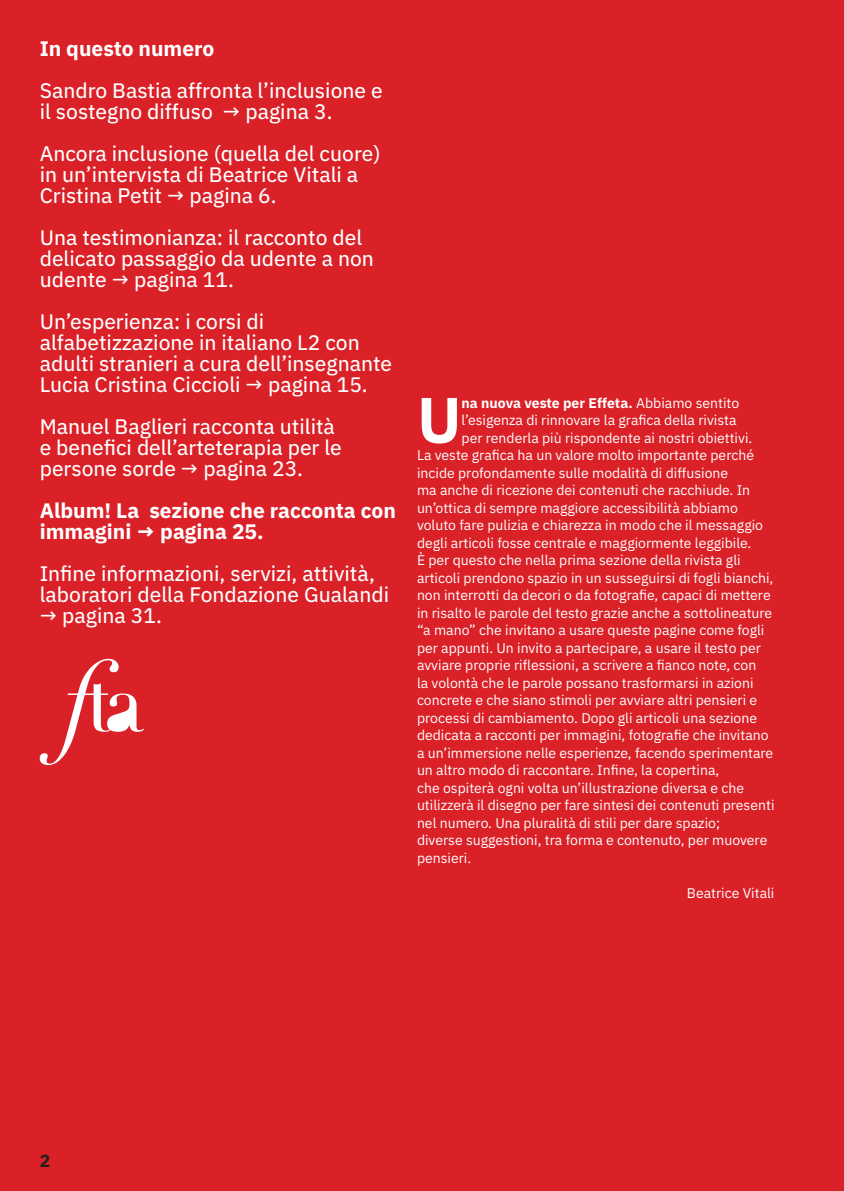
<style>
.page{position:relative;width:844px;height:1191px;background:#fff}
.page>*{position:absolute;margin:0;border:0;box-sizing:border-box;transform-origin:0 0}
.t1{font:700 64.23px "IBM Plex Sans";color:#fff}
.t2{font:21px/21px "IBM Plex Sans Text";color:#fff}
.t3{font:700 21px/21px "IBM Plex Sans";color:#fff}
.t4{font:700 17.5px "IBM Plex Mono";color:#231f20}
.t5{font:14px "IBM Plex Sans";color:#fff}
.t6{font:700 14px "IBM Plex Sans";color:#fff}
.s1{font-weight:400}
</style>
<div class="page">
<div style="left:0;top:0;width:843px;height:1191px;background:#da2128"></div>
<svg style="left:40px;top:659px;width:104px;height:106px"></svg>
<h2 class="t3" style="left:40px;top:36px;width:176px">In questo numero</h2>
<h2 class="t2" style="left:40px;top:78px;width:344px">Sandro Bastia affronta l’inclusione e il sostegno diffuso → pagina 3.</h2>
<h2 class="t2" style="left:40px;top:141px;width:342px">Ancora inclusione (quella del cuore) in un’intervista di Beatrice Vitali a<br>Cristina Petit → pagina 6.</h2>
<h2 class="t2" style="left:40px;top:225px;width:336px">Una testimonianza: il racconto del delicato passaggio da udente a non udente → pagina 11.</h2>
<h2 class="t2" style="left:40px;top:309px;width:354px">Un’esperienza: i corsi di alfabetizzazione in italiano L2 con adulti stranieri a cura dell’insegnante Lucia Cristina Ciccioli → pagina 15.</h2>
<h2 class="t2" style="left:40px;top:414px;width:303px">Manuel Baglieri racconta utilità e benefici dell’arteterapia per le persone sorde → pagina 23.</h2>
<h2 class="t3" style="left:40px;top:498px;width:358px">Album! La sezione che racconta con immagini → pagina 25.</h2>
<h2 class="t2" style="left:40px;top:561px;width:351px">Infine informazioni, servizi, attività, laboratori della Fondazione Gualandi</h2>
<h2 class="t2" style="left:40px;top:603px;width:124px">→ pagina 31.</h2>
<h1 class="t1" style="left:417px;top:369px;width:46px">U</h1>
<p class="t6" style="left:461px;top:392px;width:279px">na nuova veste per Effeta. <span class="s1">Abbiamo sentito</span></p>
<p class="t5" style="left:461px;top:409px;width:276px">l’esigenza di rinnovare la grafica della rivista</p>
<p class="t5" style="left:461px;top:427px;width:292px">per renderla più rispondente ai nostri obiettivi.</p>
<p class="t5" style="left:417px;top:444px;width:338px">La veste grafica ha un valore molto importante perché</p>
<p class="t5" style="left:417px;top:462px;width:312px">incide profondamente sulle modalità di diffusione</p>
<p class="t5" style="left:417px;top:479px;width:334px">ma anche di ricezione dei contenuti che racchiude. In</p>
<p class="t5" style="left:417px;top:497px;width:322px">un’ottica di sempre maggiore accessibilità abbiamo</p>
<p class="t5" style="left:417px;top:514px;width:347px">voluto fare pulizia e chiarezza in modo che il messaggio</p>
<p class="t5" style="left:417px;top:532px;width:336px">degli articoli fosse centrale e maggiormente leggibile.</p>
<p class="t5" style="left:417px;top:549px;width:325px">È per questo che nella prima sezione della rivista gli</p>
<p class="t5" style="left:417px;top:567px;width:358px">articoli prendono spazio in un susseguirsi di fogli bianchi,</p>
<p class="t5" style="left:417px;top:584px;width:355px">non interrotti da decori o da fotografie, capaci di mettere</p>
<p class="t5" style="left:417px;top:602px;width:357px">in risalto le parole del testo grazie anche a sottolineature</p>
<p class="t5" style="left:417px;top:619px;width:349px">“a mano” che invitano a usare queste pagine come fogli</p>
<p class="t5" style="left:417px;top:637px;width:345px">per appunti. Un invito a partecipare, a usare il testo per</p>
<p class="t5" style="left:417px;top:654px;width:341px">avviare proprie riflessioni, a scrivere a fianco note, con</p>
<p class="t5" style="left:417px;top:672px;width:338px">la volontà che le parole possano trasformarsi in azioni</p>
<p class="t5" style="left:417px;top:689px;width:341px">concrete e che siano stimoli per avviare altri pensieri e</p>
<p class="t5" style="left:417px;top:707px;width:341px">processi di cambiamento. Dopo gli articoli una sezione</p>
<p class="t5" style="left:417px;top:724px;width:353px">dedicata a racconti per immagini, fotografie che invitano</p>
<p class="t5" style="left:417px;top:742px;width:358px">a un’immersione nelle esperienze, facendo sperimentare</p>
<p class="t5" style="left:417px;top:759px;width:304px">un altro modo di raccontare. Infine, la copertina,</p>
<p class="t5" style="left:417px;top:777px;width:328px">che ospiterà ogni volta un’illustrazione diversa e che</p>
<p class="t5" style="left:417px;top:794px;width:359px">utilizzerà il disegno per fare sintesi dei contenuti presenti</p>
<p class="t5" style="left:417px;top:812px;width:304px">nel numero. Una pluralità di stili per dare spazio;</p>
<p class="t5" style="left:417px;top:829px;width:352px">diverse suggestioni, tra forma e contenuto, per muovere</p>
<p class="t5" style="left:417px;top:847px;width:56px">pensieri.</p>
<p class="t5" style="left:686px;top:882px;width:89px">Beatrice Vitali</p>
<p class="t4" style="left:40px;top:1146px;width:12px">2</p>
</div>
